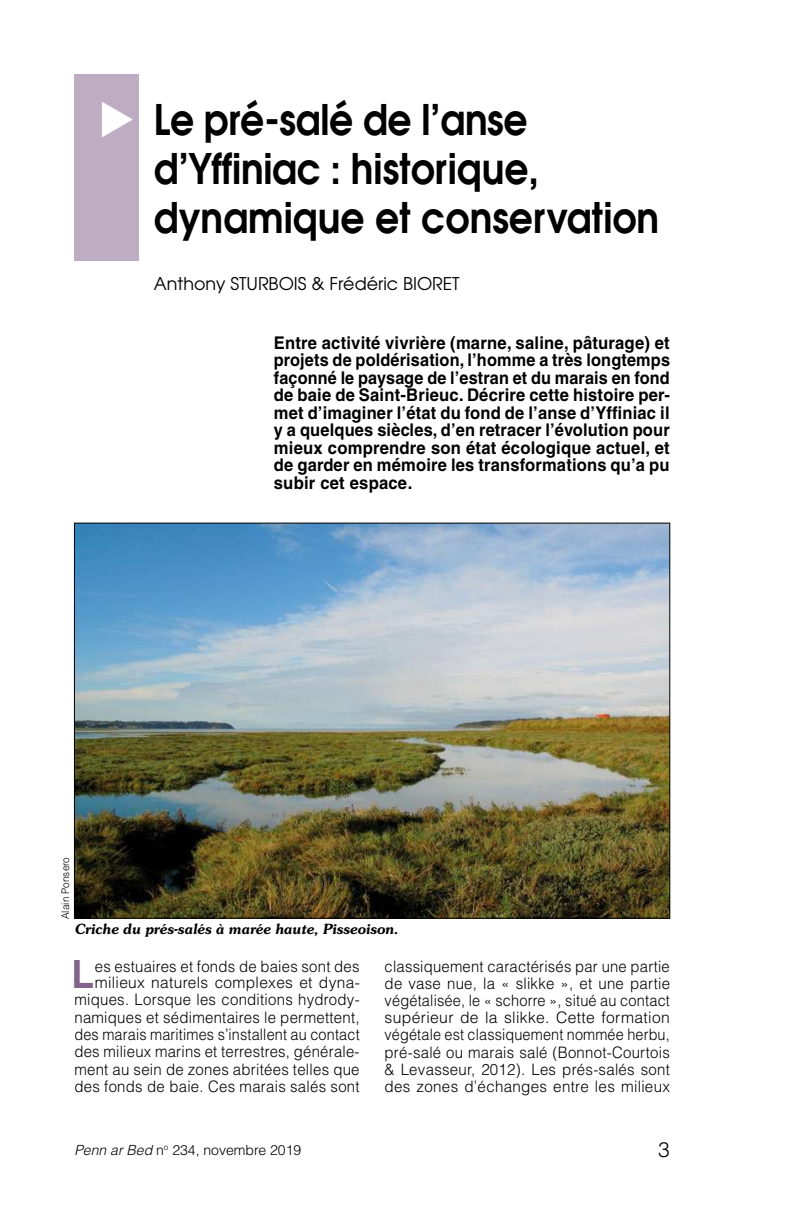
<style>
.page{position:relative;width:794px;height:1216px;background:#fff}
.page>*{position:absolute;margin:0;border:0;box-sizing:border-box;transform-origin:0 0}
.t1{font:600 42px/49px "Avant Garde";color:#000;scale:.9 1}
.t2{font:700 38.85px "Helvetica";color:#826389;scale:.95 1}
.t3{font:300 21px "Helvetica";color:#000}
.t4{font:700 17.5px/17.5px "Helvetica";letter-spacing:.01em;color:#000;text-align:justify;scale:.95 1}
.t5{font:17.5px "Avant Garde";color:#000}
.t6{font:300 15.75px/17.2px "Helvetica";letter-spacing:.015em;color:#000;text-align:justify;scale:.94 1}
.t7{font:300 15.75px/17.2px "Helvetica";letter-spacing:.015em;color:#000;text-align:right;scale:.95 1}
.t8{font:italic 600 14px "Souvenir";letter-spacing:-.015em;color:#000;scale:.95 1}
.t9{font:300 14px "Helvetica";color:#000}
.t10{font:300 10.5px "Helvetica";letter-spacing:.01em;color:#000;scale:.95 1}
.s1{font-style:italic}
</style>
<div class="page">
<div style="left:74px;top:74px;width:65px;height:186px;background:#beadc2"></div>
<img style="left:76px;top:525px;width:592px;height:391px">
<h1 class="t1" style="left:154px;top:94px;width:563px">Le pré-salé de l’anse d’Yffiniac : historique, dynamique et conservation</h1>
<p class="t5" style="left:154px;top:272px;width:307px">ANTHONY STURBOIS &amp; FRÉDÉRIC BIORET</p>
<p class="t10" style="left:59px;top:919px;width:67px;rotate:-90deg">Alain Ponsero</p>
<p class="t4" style="left:274px;top:333px;width:418px">Entre activité vivrière (marne, saline, pâturage) et projets de poldérisation, l’homme a très longtemps façonné le paysage de l’estran et du marais en fond de baie de Saint-Brieuc. Décrire cette histoire per&shy;met d’imaginer l’état du fond de l’anse d’Yffiniac il y a quelques siècles, d’en retracer l’évolution pour mieux comprendre son état écologique actuel, et de garder en mémoire les transformations qu’a pu subir cet espace.</p>
<p class="t8" style="left:74px;top:920px;width:342px">Criche du prés-salés à marée haute, Pisseoison.</p>
<p class="t7" style="left:74px;top:956px;width:302px">es estuaires et fonds de baies sont des milieux naturels complexes et dyna&shy;miques. Lorsque les conditions hydrody&shy;namiques et sédimentaires le permettent, des marais maritimes s’installent au contact des milieux marins et terrestres, générale&shy;ment au sein de zones abritées telles que des fonds de baie. Ces marais salés sont</p>
<p class="t6" style="left:384px;top:956px;width:305px">classiquement caractérisés par une partie de vase nue, la « slikke », et une partie végétalisée, le « schorre », situé au contact supérieur de la slikke. Cette formation végétale est classiquement nommée herbu, pré-salé ou marais salé (Bonnot-Courtois &amp; Levasseur, 2012). Les prés-salés sont des zones d’échanges entre les milieux</p>
<h2 class="t2" style="left:72px;top:950px;width:25px">L</h2>
<p class="t9" style="left:74px;top:1141px;width:228px"><span class="s1">Penn ar Bed</span> n<sup>o</sup> 234, novembre 2019</p>
<p class="t3" style="left:658px;top:1136px;width:13px">3</p>
</div>
